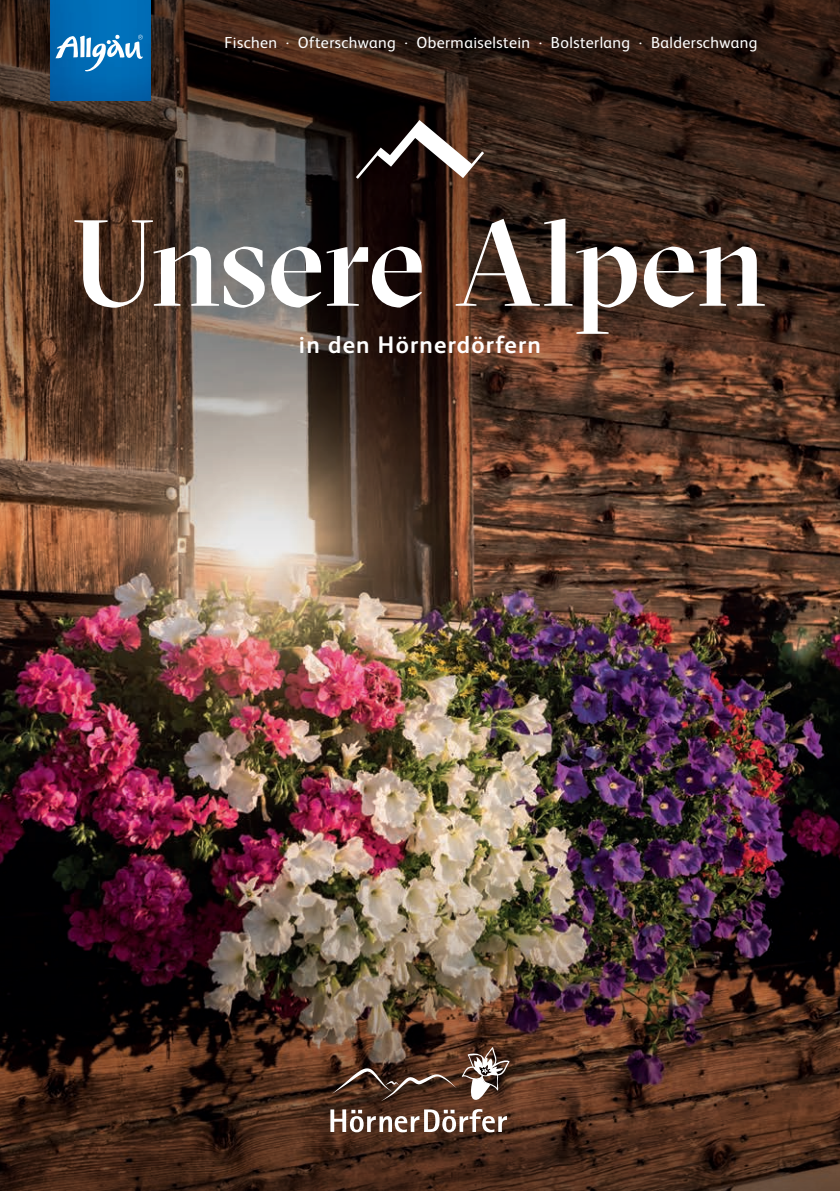
<style>
.page{position:relative;width:840px;height:1191px;background:#fff}
.page>*{position:absolute;margin:0;border:0;box-sizing:border-box;transform-origin:0 0}
.t1{font:500 122px "GT Sectra Display";letter-spacing:-.01em;color:#fff}
.t2{font:700 24px "FS Albert";letter-spacing:.05em;color:#fff}
.t3{font:16px "FS Albert";letter-spacing:.025em;color:#fff}
</style>
<div class="page">
<img style="left:0;top:624px;width:839px;height:217px">
<img style="left:0;top:0;width:839px;height:624px">
<img style="left:0;top:841px;width:839px;height:350px">
<img style="left:50px;top:0;width:100px;height:100px">
<svg style="left:55px;top:35px;width:88px;height:36px"></svg>
<svg style="left:355px;top:120px;width:129px;height:59px"></svg>
<svg style="left:330px;top:1109px;width:176px;height:23px"></svg>
<svg style="left:331px;top:1047px;width:178px;height:54px;background:#614638"></svg>
<p class="t3" style="left:224px;top:32px;width:534px">Fischen · Ofterschwang · Obermaiselstein · Bolsterlang · Balderschwang</p>
<h1 class="t1" style="left:73px;top:193px;width:694px">Unsere Alpen</h1>
<h2 class="t2" style="left:299px;top:328px;width:243px">in den Hörnerdörfern</h2>
</div>
